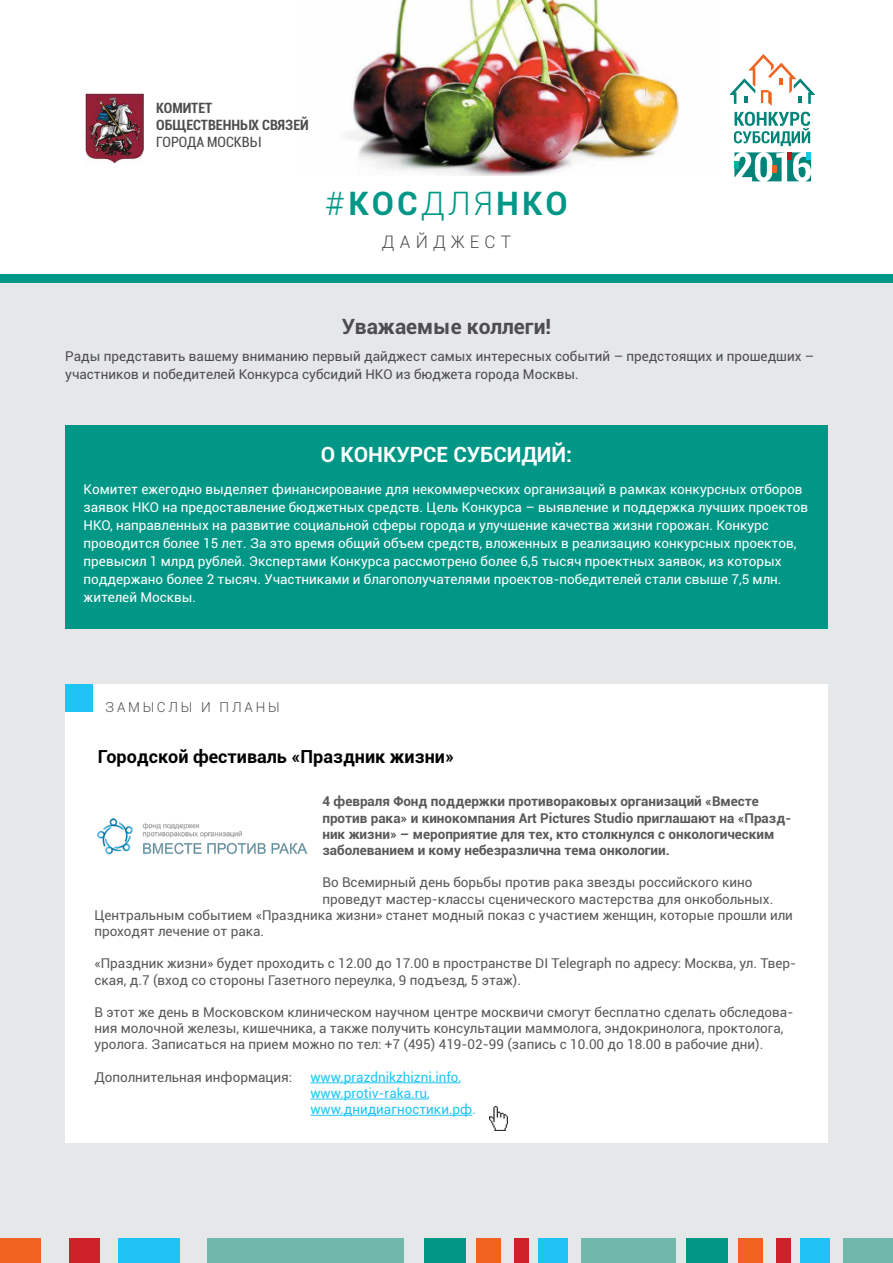
<style>
.page{position:relative;width:893px;height:1263px;background:#fff}
.page>*{position:absolute;margin:0;border:0;box-sizing:border-box;transform-origin:0 0}
.t1{font:700 32.25px "Roboto";letter-spacing:.09em;color:#009787}
.t2{font:700 21px "Roboto";color:#fff}
.t3{font:700 21px "Roboto";color:#4d4d4f}
.t4{font:700 18px "Roboto";color:#000}
.t5{font:300 17.25px "Roboto";letter-spacing:.3em;color:#4d4d4f}
.t6{font:700 condensed 14.25px/17.1px "Roboto";color:#4d4d4f}
.t7{font:condensed 14.25px "Roboto";color:#4d4d4f}
.t8{font:300 13.8px "Roboto";letter-spacing:.2em;color:#4d4d4f}
.t9{font:13.5px/16.2px "Roboto";color:#58595b}
.t10{font:13.5px/18px "Roboto";color:#fff}
.t11{font:700 13.5px/16.2px "Roboto";color:#58595b}
.t12{font:13.5px/18px "Roboto";color:#4d4d4f}
.t13{font:13.5px/16.2px "Roboto";color:#20c4f4}
.s1{font-weight:300}
</style>
<div class="page">
<div style="left:0;top:282px;width:893px;height:981px;background:#e6e7e8"></div>
<img style="left:345px;top:0;width:336px;height:175px">
<svg style="left:734px;top:112px;width:77px;height:34px"></svg>
<svg style="left:734px;top:152px;width:77px;height:29px"></svg>
<svg style="left:729px;top:54px;width:86px;height:52px"></svg>
<img style="left:85px;top:94px;width:59px;height:69px">
<div style="left:0;top:274px;width:893px;height:8px;background:#009787"></div>
<div style="left:65px;top:425px;width:763px;height:203px;background:#009787"></div>
<div style="left:65px;top:684px;width:763px;height:459px;background:#fff"></div>
<div style="left:776px;top:1238px;width:15px;height:25px;background:#ce2129"></div>
<div style="left:738px;top:1238px;width:25px;height:25px;background:#f26322"></div>
<div style="left:686px;top:1238px;width:42px;height:25px;background:#009787"></div>
<div style="left:843px;top:1238px;width:50px;height:25px;background:#70b7ac"></div>
<div style="left:800px;top:1238px;width:30px;height:25px;background:#20c4f4"></div>
<div style="left:514px;top:1238px;width:15px;height:25px;background:#ce2129"></div>
<div style="left:476px;top:1238px;width:25px;height:25px;background:#f26322"></div>
<div style="left:424px;top:1238px;width:41px;height:25px;background:#009787"></div>
<div style="left:581px;top:1238px;width:94px;height:25px;background:#70b7ac"></div>
<div style="left:538px;top:1238px;width:29px;height:25px;background:#20c4f4"></div>
<div style="left:69px;top:1238px;width:31px;height:25px;background:#ce2129"></div>
<div style="left:0;top:1238px;width:41px;height:25px;background:#f26322"></div>
<div style="left:207px;top:1238px;width:197px;height:25px;background:#70b7ac"></div>
<div style="left:118px;top:1238px;width:61px;height:25px;background:#20c4f4"></div>
<div style="left:66px;top:685px;width:27px;height:27px;background:#20c4f4"></div>
<hr style="left:310px;top:1082px;width:149px;height:1px;background:#20c4f4">
<hr style="left:310px;top:1099px;width:117px;height:1px;background:#20c4f4">
<hr style="left:310px;top:1115px;width:162px;height:1px;background:#20c4f4">
<img style="left:97px;top:818px;width:211px;height:37px">
<img style="left:489px;top:1107px;width:18px;height:23px">
<p class="t6" style="left:156px;top:99px;width:154px">КОМИТЕТ<br>ОБЩЕСТВЕННЫХ СВЯЗЕЙ</p>
<p class="t7" style="left:156px;top:132px;width:106px">ГОРОДА МОСКВЫ</p>
<h1 class="t1" style="left:325px;top:181px;width:244px"><span class="s1">#</span>КОС<span class="s1">для</span>НКО</h1>
<p class="t5" style="left:382px;top:230px;width:131px">Дайджест</p>
<h2 class="t3" style="left:342px;top:311px;width:211px">Уважаемые коллеги!</h2>
<p class="t12" style="left:65px;top:346px;width:750px">Рады представить вашему вниманию первый дайджест самых интересных событий – предстоящих и прошедших – участников и победителей Конкурса субсидий НКО из бюджета города Москвы.</p>
<h2 class="t2" style="left:321px;top:440px;width:253px">О КОНКУРСЕ субсидий:</h2>
<p class="t10" style="left:84px;top:479px;width:726px">Комитет ежегодно выделяет финансирование для некоммерческих организаций в рамках конкурсных отборов заявок НКО на предоставление бюджетных средств. Цель Конкурса – выявление и поддержка лучших проектов НКО, направленных на развитие социальной сферы города и улучшение качества жизни горожан. Конкурс проводится более 15 лет. За это время общий объем средств, вложенных в реализацию конкурсных проектов, превысил 1 млрд рублей. Экспертами Конкурса рассмотрено более 6,5 тысяч проектных заявок, из которых поддержано более 2 тысяч. Участниками и благополучателями проектов-победителей стали свыше 7,5 млн. жителей Москвы.</p>
<p class="t8" style="left:105px;top:698px;width:176px">Замыслы и планы</p>
<h3 class="t4" style="left:98px;top:744px;width:358px">Городской фестиваль «Праздник жизни»</h3>
<p class="t11" style="left:322px;top:793px;width:470px">4 февраля Фонд поддержки противораковых организаций «Вместе против рака» и кинокомпания Art Pictures Studio приглашают на «Празд&shy;ник жизни» – мероприятие для тех, кто столкнулся с онкологическим заболеванием и кому небезразлична тема онкологии.</p>
<p class="t9" style="left:322px;top:874px;width:431px">Во Всемирный день борьбы против рака звезды российского кино</p>
<p class="t9" style="left:322px;top:890px;width:452px">проведут мастер-классы сценического мастерства для онкобольных.</p>
<p class="t9" style="left:94px;top:906px;width:700px">Центральным событием «Праздника жизни» станет модный показ с участием женщин, которые прошли или</p>
<p class="t9" style="left:94px;top:923px;width:171px">проходят лечение от рака.</p>
<p class="t9" style="left:94px;top:955px;width:703px">«Праздник жизни» будет проходить с 12.00 до 17.00 в пространстве DI Telegraph по адресу: Москва, ул. Твер&shy;ская, д.7 (вход со стороны Газетного переулка, 9 подъезд, 5 этаж).</p>
<p class="t9" style="left:94px;top:1004px;width:701px">В этот же день в Московском клиническом научном центре москвичи смогут бесплатно сделать обследова&shy;ния молочной железы, кишечника, а также получить консультации маммолога, эндокринолога, проктолога, уролога. Записаться на прием можно по тел: +7 (495) 419-02-99 (запись с 10.00 до 18.00 в рабочие дни).</p>
<p class="t9" style="left:94px;top:1068px;width:199px">Дополнительная информация:</p>
<p class="t13" style="left:310px;top:1068px;width:167px">www.prazdnikzhizni.info, www.protiv-raka.ru, www.днидиагностики.рф.</p>
</div>
